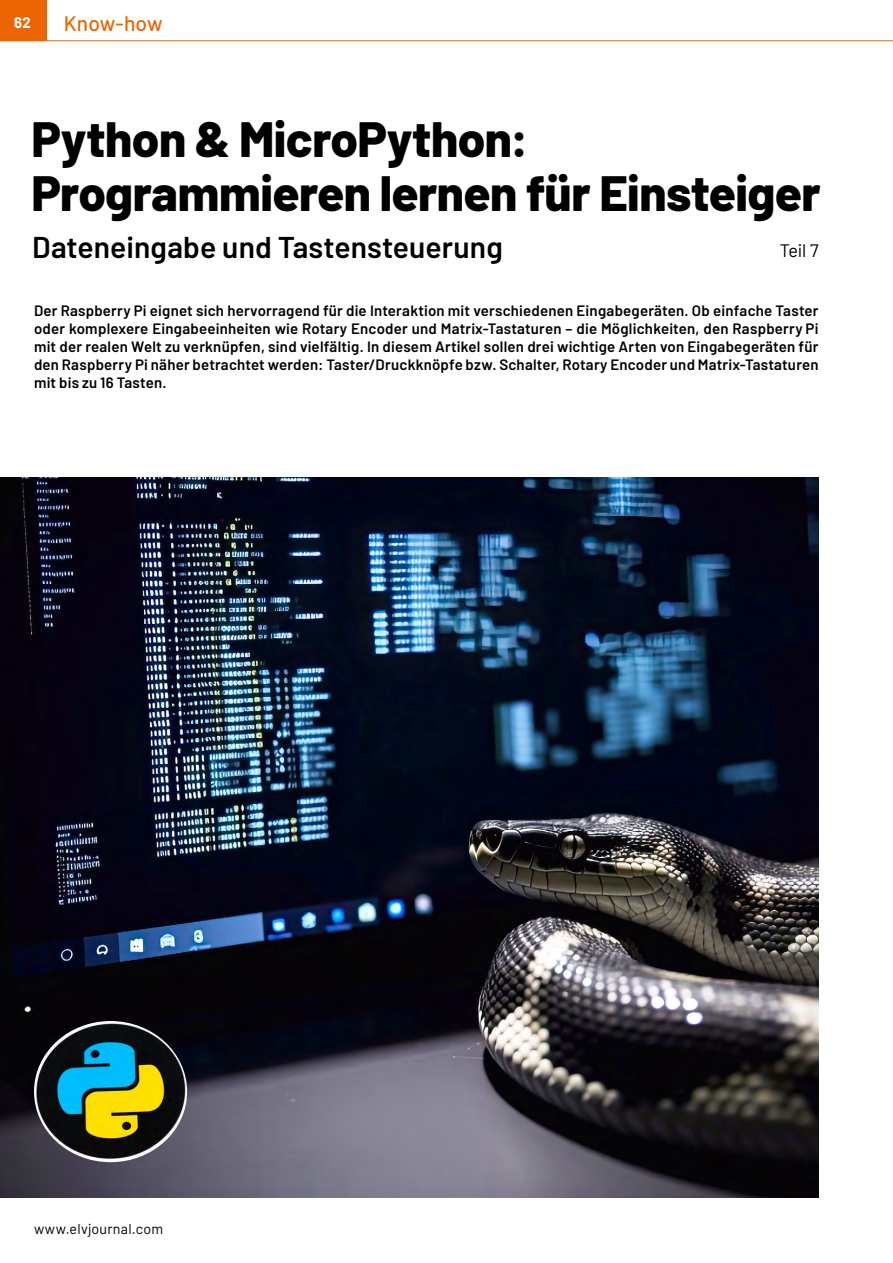
<style>
.page{position:relative;width:893px;height:1263px;background:#fff}
.page>*{position:absolute;margin:0;border:0;box-sizing:border-box;transform-origin:0 0}
.t1{font:800 49.5px/54px "Barlow";letter-spacing:-.01em;color:#000}
.t2{font:600 30px "Barlow";letter-spacing:.005em;color:#000}
.t3{font:500 21px "Barlow";color:#ec6502}
.t4{font:18px "Barlow";color:#000}
.t5{font:600 15px/18px "Barlow";letter-spacing:.015em;color:#000;text-align:justify}
.t6{font:700 15px "Barlow";color:#fff}
.t7{font:14.25px "Barlow";letter-spacing:.02em;color:#000}
</style>
<div class="page">
<div style="left:0;top:0;width:47px;height:40px;background:#ec6502"></div>
<hr style="left:0;top:40px;width:893px;height:1px;background:#ec6502">
<img style="left:0;top:478px;width:819px;height:720px">
<img style="left:34px;top:1021px;width:153px;height:141px">
<p class="t6" style="left:14px;top:11px;width:18px">62</p>
<h3 class="t3" style="left:64px;top:8px;width:100px">Know-how</h3>
<h1 class="t1" style="left:31px;top:108px;width:791px">Python &amp; MicroPython:<br>Programmieren lernen für Einsteiger</h1>
<h2 class="t2" style="left:32px;top:225px;width:472px">Dateneingabe und Tastensteuerung</h2>
<p class="t4" style="left:780px;top:238px;width:40px">Teil 7</p>
<p class="t5" style="left:34px;top:300px;width:786px">Der Raspberry Pi eignet sich hervorragend für die Interaktion mit verschiedenen Eingabegeräten. Ob einfache Taster oder komplexere Eingabeeinheiten wie Rotary Encoder und Matrix-Tastaturen – die Möglichkeiten, den Raspberry Pi mit der realen Welt zu verknüpfen, sind vielfältig. In diesem Artikel sollen drei wichtige Arten von Eingabegeräten für den Raspberry Pi näher betrachtet werden: Taster/Druckknöpfe bzw. Schalter, Rotary Encoder und Matrix-Tastaturen mit bis zu 16 Tasten.</p>
<p class="t7" style="left:34px;top:1218px;width:131px">www.elvjournal.com</p>
</div>
